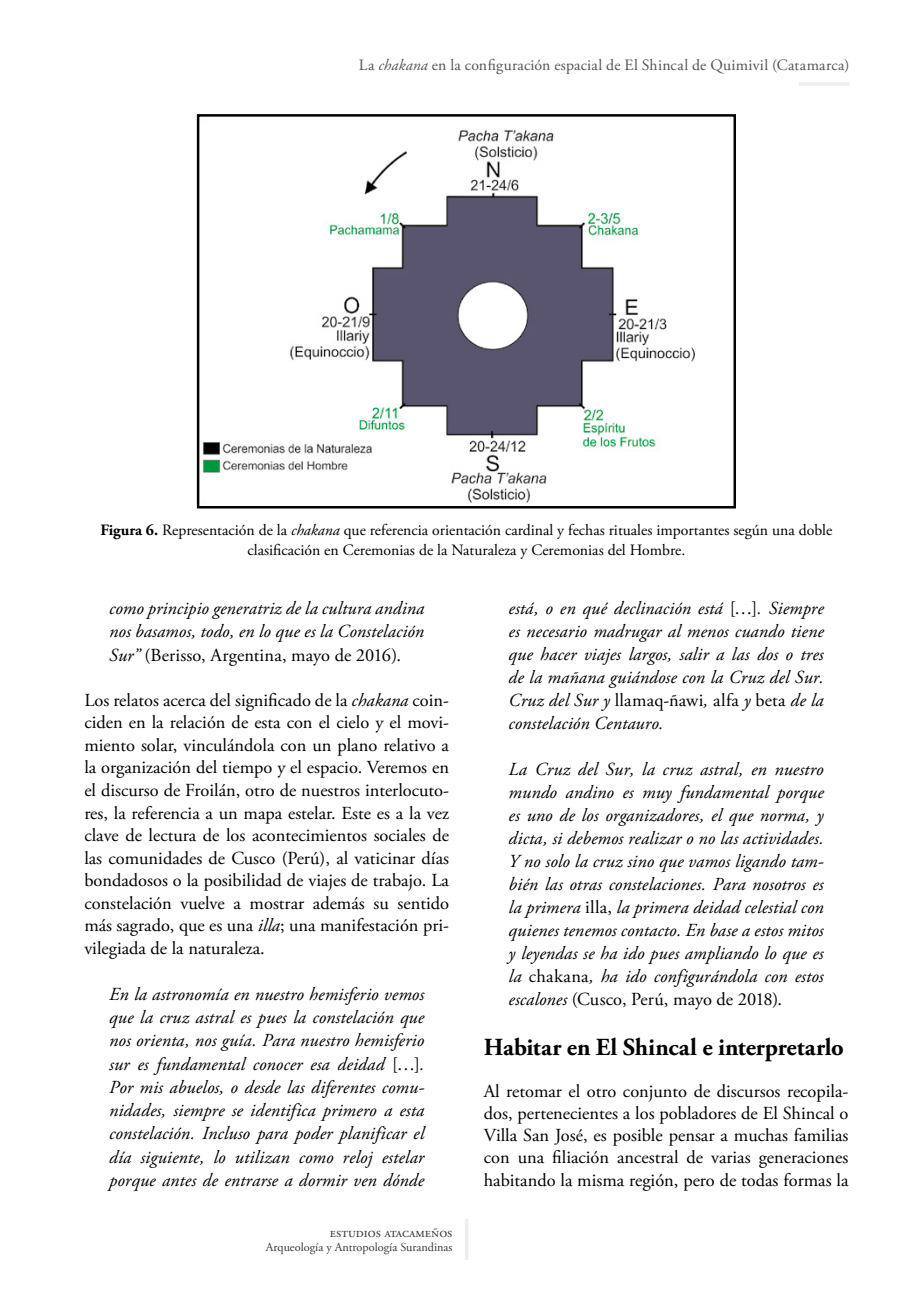
<style>
.page{position:relative;width:918px;height:1315px;background:#fff}
.page>*{position:absolute;margin:0;border:0;box-sizing:border-box;transform-origin:0 0}
.t1{font:700 24.5px "Adobe Garamond Pro";letter-spacing:-.005em;color:#000}
.t2{font:italic 18.38px/22.9px "Adobe Garamond Pro";letter-spacing:.005em;color:#000;text-align:justify}
.t3{font:18.38px/22.6px "Adobe Garamond Pro";color:#000;text-align:justify}
.t4{font:15.75px/19.2px "Adobe Garamond Pro";color:#000;text-align:center}
.t5{font:15.75px "Adobe Garamond Pro";letter-spacing:.015em;color:#555454}
.t6{font:14px "Adobe Garamond Pro";color:#3c3c3b}
.t7{font:12.25px "Adobe Garamond Pro";color:#3c3c3b}
.s1{font-style:italic}
.s2{font-weight:700}
.s3{font-style:normal}
</style>
<div class="page">
<hr style="left:799px;top:82px;width:50px;height:4px;background:#ededed">
<hr style="left:465px;top:1218px;width:3px;height:42px;background:#ededed">
<img style="left:202px;top:130px;width:494px;height:373px">
<div style="left:197px;top:114px;width:539px;height:394px;border:2px solid #000"></div>
<p class="t5" style="left:359px;top:55px;width:492px">La <span class="s1">chakana</span> en la configuración espacial de El Shincal de Quimivil (Catamarca)</p>
<p class="t4" style="left:100px;top:521px;width:733px"><span class="s2">Figura 6.</span> Representación de la <span class="s1">chakana</span> que referencia orientación cardinal y fechas rituales importantes según una doble clasificación en Ceremonias de la Naturaleza y Ceremonias del Hombre.</p>
<p class="t2" style="left:109px;top:597px;width:317px">como principio generatriz de la cultura andina nos basamos, todo, en lo que es la Constelación Sur” <span class="s3">(Berisso, Argentina, mayo de 2016).</span></p>
<p class="t3" style="left:84px;top:689px;width:366px">Los relatos acerca del significado de la <span class="s1">chakana</span> coin&shy;ciden en la relación de esta con el cielo y el movi&shy;miento solar, vinculándola con un plano relativo a la organización del tiempo y el espacio. Veremos en el discurso de Froilán, otro de nuestros interlocuto&shy;res, la referencia a un mapa estelar. Este es a la vez clave de lectura de los acontecimientos sociales de las comunidades de Cusco (Perú), al vaticinar días bondadosos o la posibilidad de viajes de trabajo. La constelación vuelve a mostrar además su sentido más sagrado, que es una <span class="s1">illa</span>; una manifestación pri&shy;vilegiada de la naturaleza.</p>
<p class="t2" style="left:109px;top:983px;width:317px">En la astronomía en nuestro hemisferio vemos que la cruz astral es pues la constelación que nos orienta, nos guía. Para nuestro hemisferio sur es fundamental conocer esa deidad <span class="s3">[…]</span>.<br>Por mis abuelos, o desde las diferentes comu&shy;nidades, siempre se identifica primero a esta constelación. Incluso para poder planificar el día siguiente, lo utilizan como reloj estelar porque antes de entrarse a dormir ven dónde</p>
<p class="t6" style="left:330px;top:1224px;width:124px">estudios atacameños</p>
<p class="t7" style="left:266px;top:1240px;width:188px">Arqueología y Antropología Surandinas</p>
<p class="t2" style="left:508px;top:597px;width:317px">está, o en qué declinación está <span class="s3">[…]</span>. Siempre es necesario madrugar al menos cuando tiene que hacer viajes largos, salir a las dos o tres de la mañana guiándose con la Cruz del Sur.<br>Cruz del Sur y <span class="s3">llamaq-ñawi</span>, <span class="s3">alfa</span> y <span class="s3">beta</span> de la constelación Centauro.</p>
<p class="t2" style="left:508px;top:758px;width:317px">La Cruz del Sur, la cruz astral, en nuestro mundo andino es muy fundamental porque es uno de los organizadores, el que norma, y dicta, si debemos realizar o no las actividades.<br>Y no solo la cruz sino que vamos ligando tam&shy;bién las otras constelaciones. Para nosotros es la primera <span class="s3">illa,</span> la primera deidad celestial con quienes tenemos contacto. En base a estos mitos y leyendas se ha ido pues ampliando lo que es la <span class="s3">chakana</span>, ha ido configurándola con estos escalones <span class="s3">(Cusco, Perú, mayo de 2018).</span></p>
<h1 class="t1" style="left:484px;top:1033px;width:361px">Habitar en El Shincal e interpretarlo</h1>
<p class="t3" style="left:484px;top:1080px;width:366px">Al retomar el otro conjunto de discursos recopila&shy;dos, pertenecientes a los pobladores de El Shincal o Villa San José, es posible pensar a muchas familias con una filiación ancestral de varias generaciones habitando la misma región, pero de todas formas la</p>
</div>
